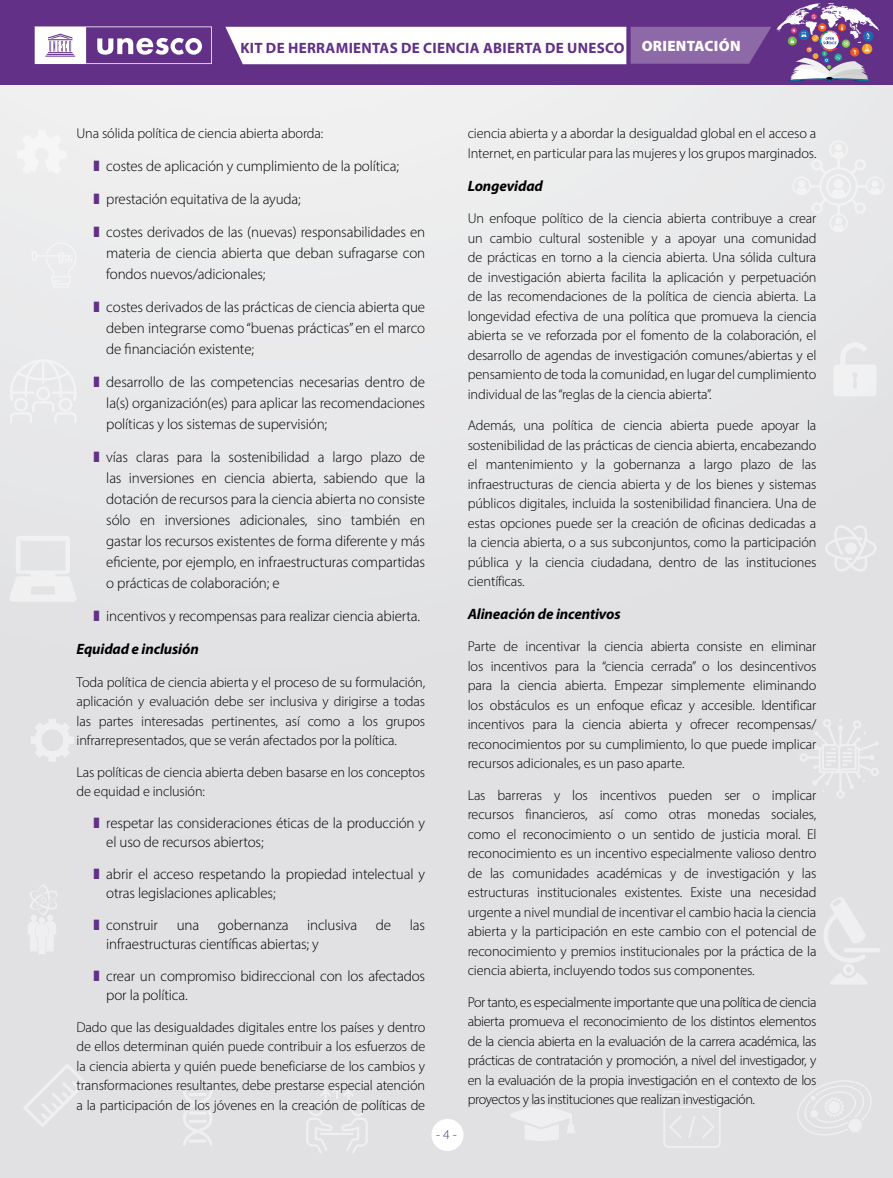
<style>
.page{position:relative;width:893px;height:1178px;background:#fff}
.page>*{position:absolute;margin:0;border:0;box-sizing:border-box;transform-origin:0 0}
.t1{font:300 15px/21px "Myriad Pro";letter-spacing:-.01em;color:#000;text-align:justify}
.t2{font:700 15px "Myriad Pro";letter-spacing:.02em;color:#633087}
.t3{font:italic 700 15px "Myriad Pro";letter-spacing:-.01em;color:#000}
.t4{font:300 14.25px/19.5px "Myriad Pro";letter-spacing:-.01em;color:#000;text-align:justify}
.t5{font:300 13.5px "Myriad Pro";color:#633087}
.s1{font-weight:900;color:#fff}
.s2{color:#633087}
</style>
<div class="page">
<div style="left:0;top:0;width:893px;height:1178px;background:linear-gradient(to right,#e6e6e8,#e3e3e6)"></div>
<svg style="left:825px;top:524px;width:52px;height:48px"></svg>
<div style="left:845px;top:542px;width:12px;height:12px;background:#efeff1;border-radius:50%"></div>
<svg style="left:183px;top:1088px;width:30px;height:58px"></svg>
<hr style="left:189px;top:1093px;width:18px;height:3px;background:#fff">
<hr style="left:189px;top:1139px;width:18px;height:3px;background:#fff">
<hr style="left:189px;top:1111px;width:18px;height:3px;background:#fff">
<hr style="left:189px;top:1120px;width:18px;height:3px;background:#fff">
<svg style="left:31px;top:719px;width:43px;height:43px"></svg>
<svg style="left:510px;top:1103px;width:65px;height:38px"></svg>
<svg style="left:9px;top:536px;width:68px;height:66px"></svg>
<svg style="left:794px;top:1080px;width:79px;height:55px;background:#e4e4e6"></svg>
<div style="left:32px;top:242px;width:45px;height:46px;background:#ebebed"></div>
<svg style="left:23px;top:1064px;width:64px;height:63px;background:#e3e3e6"></svg>
<svg style="left:833px;top:342px;width:43px;height:54px"></svg>
<div style="left:28px;top:884px;width:30px;height:70px;background:#e8e8ea"></div>
<svg style="left:663px;top:1091px;width:58px;height:57px;background:#e3e3e6"></svg>
<div style="left:17px;top:130px;width:50px;height:44px;background:#f5f5f5"></div>
<svg style="left:10px;top:359px;width:67px;height:64px"></svg>
<hr style="left:52px;top:391px;width:24px;height:3px;background:#fff">
<hr style="left:10px;top:391px;width:24px;height:3px;background:#fff">
<hr style="left:42px;top:359px;width:2px;height:25px;background:#fff">
<svg style="left:306px;top:1086px;width:62px;height:67px;background:#e4e4e6"></svg>
<svg style="left:792px;top:140px;width:92px;height:92px"></svg>
<div style="left:871px;top:180px;width:8px;height:7px;background:#f2f2f3;border-radius:50%"></div>
<div style="left:835px;top:217px;width:7px;height:7px;background:#f2f3f3;border-radius:50%"></div>
<div style="left:835px;top:144px;width:7px;height:7px;background:#f3f3f4;border-radius:50%"></div>
<svg style="left:798px;top:717px;width:81px;height:83px;background:#e3e3e6"></svg>
<hr style="left:844px;top:948px;width:36px;height:4px;background:#efeff1;border-radius:2px">
<svg style="left:822px;top:897px;width:45px;height:87px"></svg>
<div style="left:431px;top:1119px;width:32px;height:32px;background:#fff;border-radius:50%"></div>
<div style="left:0;top:0;width:893px;height:85px;background:#633087"></div>
<svg style="left:35px;top:26px;width:177px;height:38px"></svg>
<svg style="left:225px;top:3px;width:654px;height:78px"></svg>
<p class="t2" style="left:240px;top:38px;width:502px">KIT DE HERRAMIENTAS DE CIENCIA ABIERTA DE UNESCO <span class="s1">ORIENTACIÓN</span></p>
<p class="t4" style="left:77px;top:124px;width:248px">Una sólida política de ciencia abierta aborda:</p>
<p class="t1" style="left:94px;top:156px;width:307px"><span class="s2">❚</span> costes de aplicación y cumplimiento de la política;</p>
<p class="t1" style="left:94px;top:189px;width:209px"><span class="s2">❚</span> prestación equitativa de la ayuda;</p>
<p class="t1" style="left:106px;top:222px;width:320px;text-indent:-13px"><span class="s2">❚</span> costes derivados de las (nuevas) responsabilidades en materia de ciencia abierta que deban sufragarse con fondos nuevos/adicionales;</p>
<p class="t1" style="left:106px;top:297px;width:320px;text-indent:-13px"><span class="s2">❚</span> costes derivados de las prácticas de ciencia abierta que deben integrarse como “buenas prácticas” en el marco de financiación existente;</p>
<p class="t1" style="left:106px;top:372px;width:320px;text-indent:-13px"><span class="s2">❚</span> desarrollo de las competencias necesarias dentro de la(s) organización(es) para aplicar las recomendaciones políticas y los sistemas de supervisión;</p>
<p class="t1" style="left:106px;top:447px;width:320px;text-indent:-13px"><span class="s2">❚</span> vías claras para la sostenibilidad a largo plazo de las inversiones en ciencia abierta, sabiendo que la dotación de recursos para la ciencia abierta no consiste sólo en inversiones adicionales, sino también en gastar los recursos existentes de forma diferente y más eficiente, por ejemplo, en infraestructuras compartidas o prácticas de colaboración; e</p>
<p class="t1" style="left:94px;top:606px;width:328px"><span class="s2">❚</span> incentivos y recompensas para realizar ciencia abierta.</p>
<p class="t3" style="left:77px;top:639px;width:124px">Equidad e inclusión</p>
<p class="t4" style="left:77px;top:672px;width:350px">Toda política de ciencia abierta y el proceso de su formulación, aplicación y evaluación debe ser inclusiva y dirigirse a todas las partes interesadas pertinentes, así como a los grupos infrarrepresentados, que se verán afectados por la política.</p>
<p class="t4" style="left:77px;top:762px;width:350px">Las políticas de ciencia abierta deben basarse en los conceptos de equidad e inclusión:</p>
<p class="t1" style="left:106px;top:813px;width:320px;line-height:19.5px;text-indent:-13px"><span class="s2">❚</span> respetar las consideraciones éticas de la producción y el uso de recursos abiertos;</p>
<p class="t1" style="left:106px;top:864px;width:320px;line-height:19.5px;text-indent:-13px"><span class="s2">❚</span> abrir el acceso respetando la propiedad intelectual y otras legislaciones aplicables;</p>
<p class="t1" style="left:106px;top:915px;width:320px;line-height:19.5px;text-indent:-13px"><span class="s2">❚</span> construir una gobernanza inclusiva de las infraestructuras científicas abiertas; y</p>
<p class="t1" style="left:106px;top:966px;width:320px;line-height:19.5px;text-indent:-13px"><span class="s2">❚</span> crear un compromiso bidireccional con los afectados por la política.</p>
<p class="t4" style="left:77px;top:1017px;width:350px">Dado que las desigualdades digitales entre los países y dentro de ellos determinan quién puede contribuir a los esfuerzos de la ciencia abierta y quién puede beneficiarse de los cambios y transformaciones resultantes, debe prestarse especial atención a la participación de los jóvenes en la creación de políticas de</p>
<p class="t5" style="left:436px;top:1127px;width:22px">- 4 -</p>
<p class="t4" style="left:468px;top:124px;width:350px">ciencia abierta y a abordar la desigualdad global en el acceso a<br>Internet, en particular para las mujeres y los grupos marginados.</p>
<p class="t3" style="left:468px;top:176px;width:77px">Longevidad</p>
<p class="t4" style="left:468px;top:208px;width:350px">Un enfoque político de la ciencia abierta contribuye a crear un cambio cultural sostenible y a apoyar una comunidad de prácticas en torno a la ciencia abierta. Una sólida cultura de investigación abierta facilita la aplicación y perpetuación de las recomendaciones de la política de ciencia abierta. La longevidad efectiva de una política que promueva la ciencia abierta se ve reforzada por el fomento de la colaboración, el desarrollo de agendas de investigación comunes/abiertas y el pensamiento de toda la comunidad, en lugar del cumplimiento individual de las “reglas de la ciencia abierta”.</p>
<p class="t4" style="left:468px;top:415px;width:350px">Además, una política de ciencia abierta puede apoyar la sostenibilidad de las prácticas de ciencia abierta, encabezando el mantenimiento y la gobernanza a largo plazo de las infraestructuras de ciencia abierta y de los bienes y sistemas públicos digitales, incluida la sostenibilidad financiera. Una de estas opciones puede ser la creación de oficinas dedicadas a la ciencia abierta, o a sus subconjuntos, como la participación pública y la ciencia ciudadana, dentro de las instituciones científicas.</p>
<p class="t3" style="left:468px;top:604px;width:155px">Alineación de incentivos</p>
<p class="t4" style="left:468px;top:637px;width:350px">Parte de incentivar la ciencia abierta consiste en eliminar los incentivos para la “ciencia cerrada” o los desincentivos para la ciencia abierta. Empezar simplemente eliminando los obstáculos es un enfoque eficaz y accesible. Identificar incentivos para la ciencia abierta y ofrecer recompensas/ reconocimientos por su cumplimiento, lo que puede implicar recursos adicionales, es un paso aparte.</p>
<p class="t4" style="left:468px;top:785px;width:350px">Las barreras y los incentivos pueden ser o implicar recursos financieros, así como otras monedas sociales, como el reconocimiento o un sentido de justicia moral. El reconocimiento es un incentivo especialmente valioso dentro de las comunidades académicas y de investigación y las estructuras institucionales existentes. Existe una necesidad urgente a nivel mundial de incentivar el cambio hacia la ciencia abierta y la participación en este cambio con el potencial de reconocimiento y premios institucionales por la práctica de la ciencia abierta, incluyendo todos sus componentes.</p>
<p class="t4" style="left:468px;top:992px;width:350px">Por tanto, es especialmente importante que una política de ciencia abierta promueva el reconocimiento de los distintos elementos de la ciencia abierta en la evaluación de la carrera académica, las prácticas de contratación y promoción, a nivel del investigador, y en la evaluación de la propia investigación en el contexto de los proyectos y las instituciones que realizan investigación.</p>
</div>
